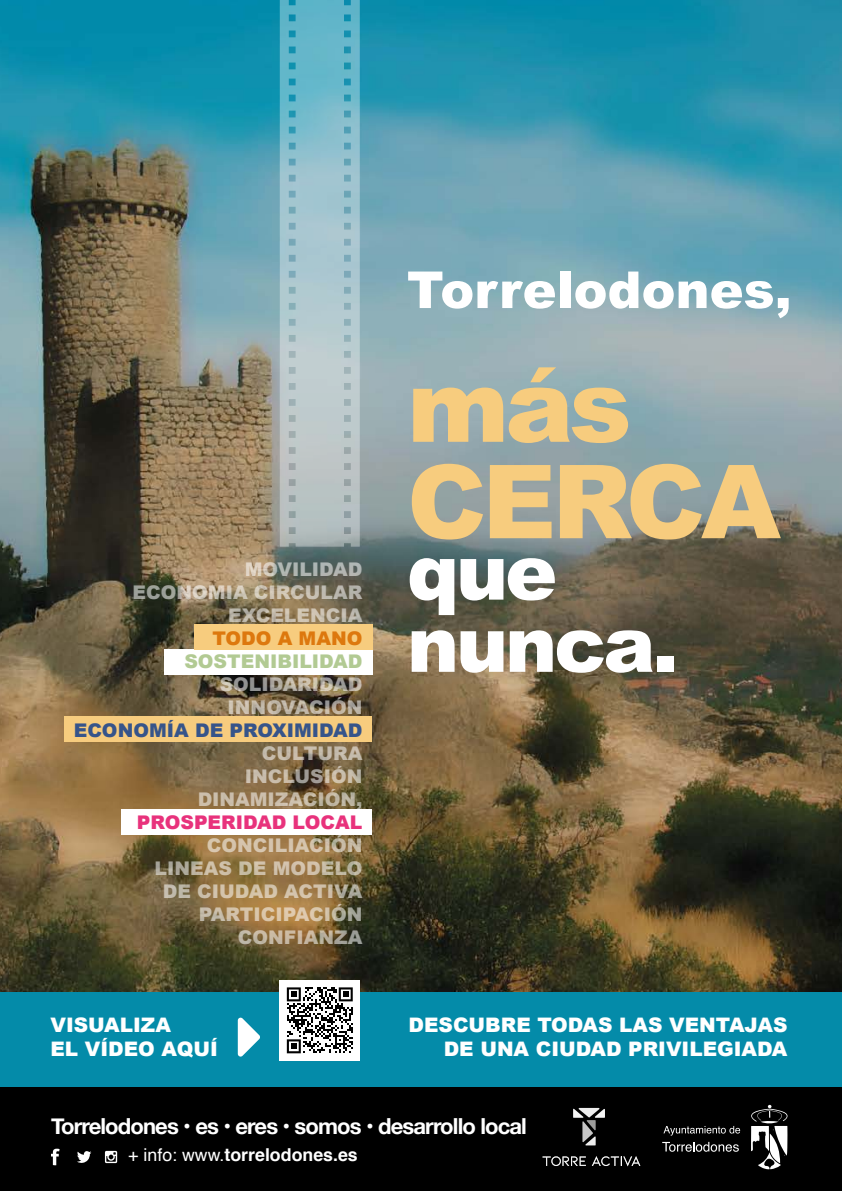
<style>
.page{position:relative;width:842px;height:1191px;background:#fff}
.page>*{position:absolute;margin:0;border:0;box-sizing:border-box;transform-origin:0 0}
.t1{font:900 102.2px/96.4px "Arial";letter-spacing:-.04em;color:#f7cc7e}
.t2{font:900 78.2px/72.2px "Arial";letter-spacing:-.04em;color:#fff}
.t3{font:900 51px "Arial";color:#fff}
.t4{font:700 22.1px "Helvetica Neue";letter-spacing:-.04em;color:#fff}
.t5{font:900 20px/24px "Arial";color:#fff;text-align:right}
.t6{font:900 18.8px/23px "Arial";color:rgb(255 255 255/.55);text-align:right}
.t7{font:900 18.8px "Arial";color:#36548a}
.t8{font:900 18.8px "Arial";color:#e8327c}
.t9{font:900 18.8px "Arial";color:#b2ca93}
.t10{font:900 18.8px "Arial";color:#dd780e}
.t11{font:700 17.8px "Helvetica";color:#fff}
.s1{font-weight:400}
</style>
<div class="page">
<img style="left:0;top:0;width:842px;height:992px">
<div style="left:0;top:992px;width:842px;height:199px;background:#048ba9"></div>
<div style="left:0;top:1087px;width:842px;height:104px;background:#000"></div>
<svg style="left:51px;top:1148px;width:9px;height:17px"></svg>
<svg style="left:77px;top:1151px;width:14px;height:12px"></svg>
<svg style="left:105px;top:1150px;width:12px;height:13px"></svg>
<svg style="left:663px;top:1126px;width:77px;height:9px"></svg>
<svg style="left:751px;top:1104px;width:37px;height:65px"></svg>
<svg style="left:662px;top:1141px;width:77px;height:10px"></svg>
<svg style="left:280px;top:0;width:80px;height:546px;background:#9abfc8"></svg>
<div style="left:64px;top:716px;width:308px;height:26px;background:#f7cc7e"></div>
<div style="left:121px;top:809px;width:251px;height:26px;background:#fff"></div>
<div style="left:164px;top:649px;width:208px;height:25px;background:#fff"></div>
<div style="left:194px;top:624px;width:178px;height:25px;background:#f7cc7e"></div>
<svg style="left:573px;top:1108px;width:32px;height:37px"></svg>
<svg style="left:542px;top:1156px;width:44px;height:10px"></svg>
<svg style="left:592px;top:1156px;width:48px;height:10px"></svg>
<div style="left:280px;top:980px;width:80px;height:80px;background:#fff"></div>
<svg style="left:238px;top:1017px;width:22px;height:39px"></svg>
<svg style="left:287px;top:987px;width:66px;height:66px"></svg>
<p class="t6" style="left:133px;top:557px;width:231px">MOVILIDAD<br>ECONOMIA CIRCULAR<br>EXCELENCIA</p>
<p class="t10" style="left:212px;top:624px;width:151px">TODO A MANO</p>
<p class="t9" style="left:184px;top:647px;width:180px">SOSTENIBILIDAD</p>
<p class="t6" style="left:220px;top:672px;width:144px;text-align:center">SOLIDARIDAD<br>INNOVACIÓN</p>
<p class="t7" style="left:74px;top:716px;width:290px">ECONOMÍA DE PROXIMIDAD</p>
<p class="t6" style="left:198px;top:741px;width:166px">CULTURA<br>INCLUSIÓN<br>DINAMIZACIÓN,</p>
<p class="t8" style="left:137px;top:808px;width:227px">PROSPERIDAD LOCAL</p>
<p class="t6" style="left:155px;top:833px;width:209px">CONCILIACIÓN<br>LINEAS DE MODELO<br>DE CIUDAD ACTIVA<br>PARTICIPACIÓN<br>CONFIANZA</p>
<p class="t5" style="left:50px;top:1012px;width:169px;text-align:left">VISUALIZA<br>EL VÍDEO AQUÍ</p>
<h3 class="t3" style="left:407px;top:253px;width:386px">Torrelodones,</h3>
<h1 class="t1" style="left:407px;top:354px;width:375px">más<br>CERCA</h1>
<h2 class="t2" style="left:407px;top:533px;width:273px">que nunca.</h2>
<p class="t5" style="left:409px;top:1012px;width:380px">DESCUBRE TODAS LAS VENTAJAS<br>DE UNA CIUDAD PRIVILEGIADA</p>
<p class="t4" style="left:51px;top:1109px;width:477px">Torrelodones • es • eres • somos • desarrollo local</p>
<p class="t11" style="left:128px;top:1140px;width:231px"><span class="s1">+ info: www.</span>torrelodones.es</p>
</div>
